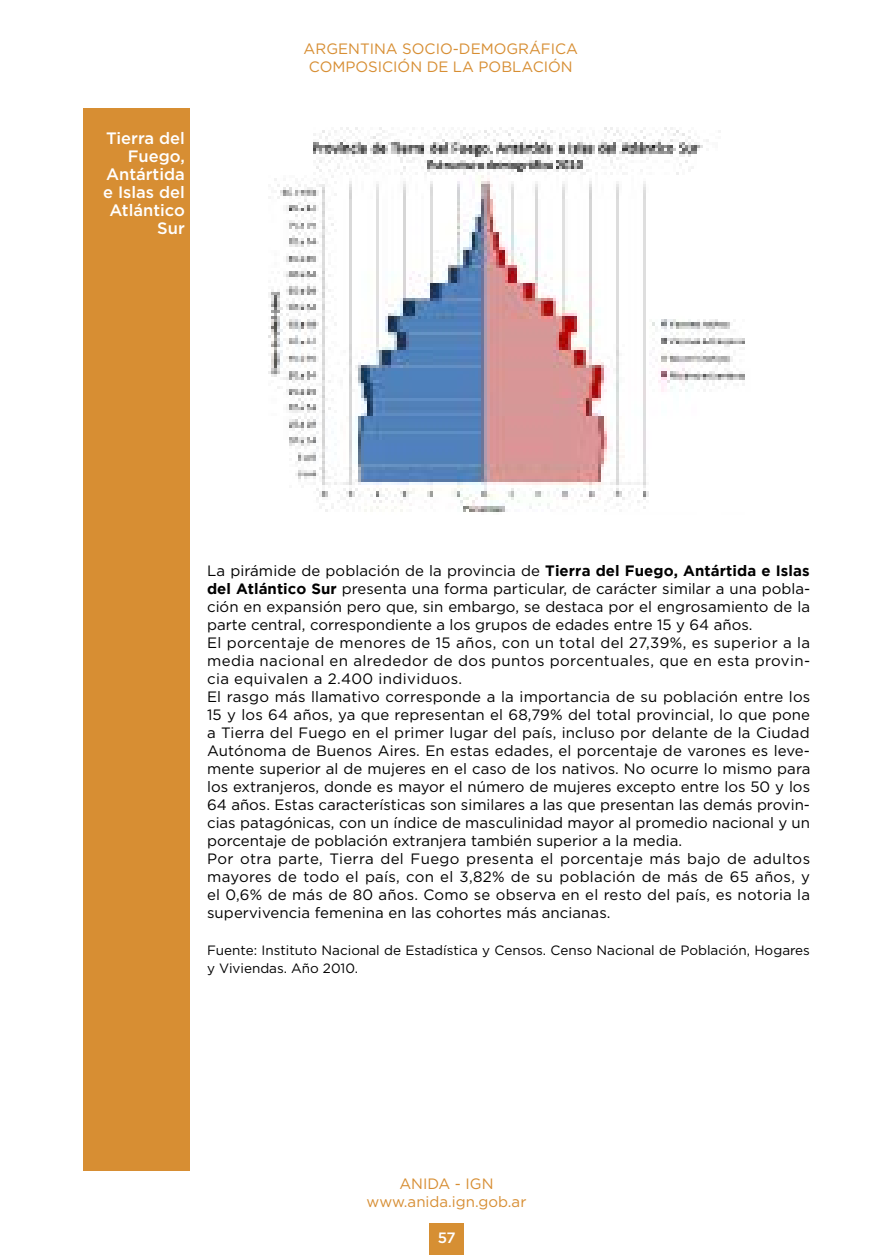
<style>
.page{position:relative;width:893px;height:1255px;background:#fff}
.page>*{position:absolute;margin:0;border:0;box-sizing:border-box;transform-origin:0 0}
.t1{font:500 16.5px/18px "Gotham";color:#fff;text-align:right}
.t2{font:15px/18px "Gotham";letter-spacing:.005em;color:#000}
.t3{font:15px/18px "Gotham";color:#d78e33;text-align:center}
.t4{font:500 15px "Gotham";color:#fff}
.t5{font:13.5px/18px "Gotham";color:#000}
.s1{font-weight:700}
</style>
<div class="page">
<div style="left:429px;top:1222px;width:34px;height:32px;background:#d68f33"></div>
<div style="left:83px;top:108px;width:106px;height:1062px;background:#d78e33"></div>
<img style="left:268px;top:127px;width:477px;height:385px">
<p class="t1" style="left:103px;top:129px;width:83px">Tierra del<br>Fuego,<br>Antártida e Islas del<br>Atlántico<br>Sur</p>
<p class="t3" style="left:304px;top:39px;width:276px">ARGENTINA SOCIO-DEMOGRÁFICA<br>COMPOSICIÓN DE LA POBLACIÓN</p>
<p class="t2" style="left:207px;top:561px;width:605px">La pirámide de población de la provincia de <span class="s1">Tierra del Fuego, Antártida e Islas del Atlántico Sur</span> presenta una forma particular, de carácter similar a una pobla&shy;ción en expansión pero que, sin embargo, se destaca por el engrosamiento de la parte central, correspondiente a los grupos de edades entre 15 y 64 años.<br>El porcentaje de menores de 15 años, con un total del 27,39%, es superior a la media nacional en alrededor de dos puntos porcentuales, que en esta provin&shy;cia equivalen a 2.400 individuos.<br>El rasgo más llamativo corresponde a la importancia de su población entre los 15 y los 64 años, ya que representan el 68,79% del total provincial, lo que pone a Tierra del Fuego en el primer lugar del país, incluso por delante de la Ciudad Autónoma de Buenos Aires. En estas edades, el porcentaje de varones es leve&shy;mente superior al de mujeres en el caso de los nativos. No ocurre lo mismo para los extranjeros, donde es mayor el número de mujeres excepto entre los 50 y los 64 años. Estas características son similares a las que presentan las demás provin&shy;cias patagónicas, con un índice de masculinidad mayor al promedio nacional y un porcentaje de población extranjera también superior a la media.<br>Por otra parte, Tierra del Fuego presenta el porcentaje más bajo de adultos mayores de todo el país, con el 3,82% de su población de más de 65 años, y el 0,6% de más de 80 años. Como se observa en el resto del país, es notoria la supervivencia femenina en las cohortes más ancianas.</p>
<p class="t5" style="left:207px;top:940px;width:604px">Fuente: Instituto Nacional de Estadística y Censos. Censo Nacional de Población, Hogares y Viviendas. Año 2010.</p>
<p class="t3" style="left:367px;top:1173px;width:161px">ANIDA - IGN www.anida.ign.gob.ar</p>
<p class="t4" style="left:438px;top:1227px;width:20px">57</p>
</div>
